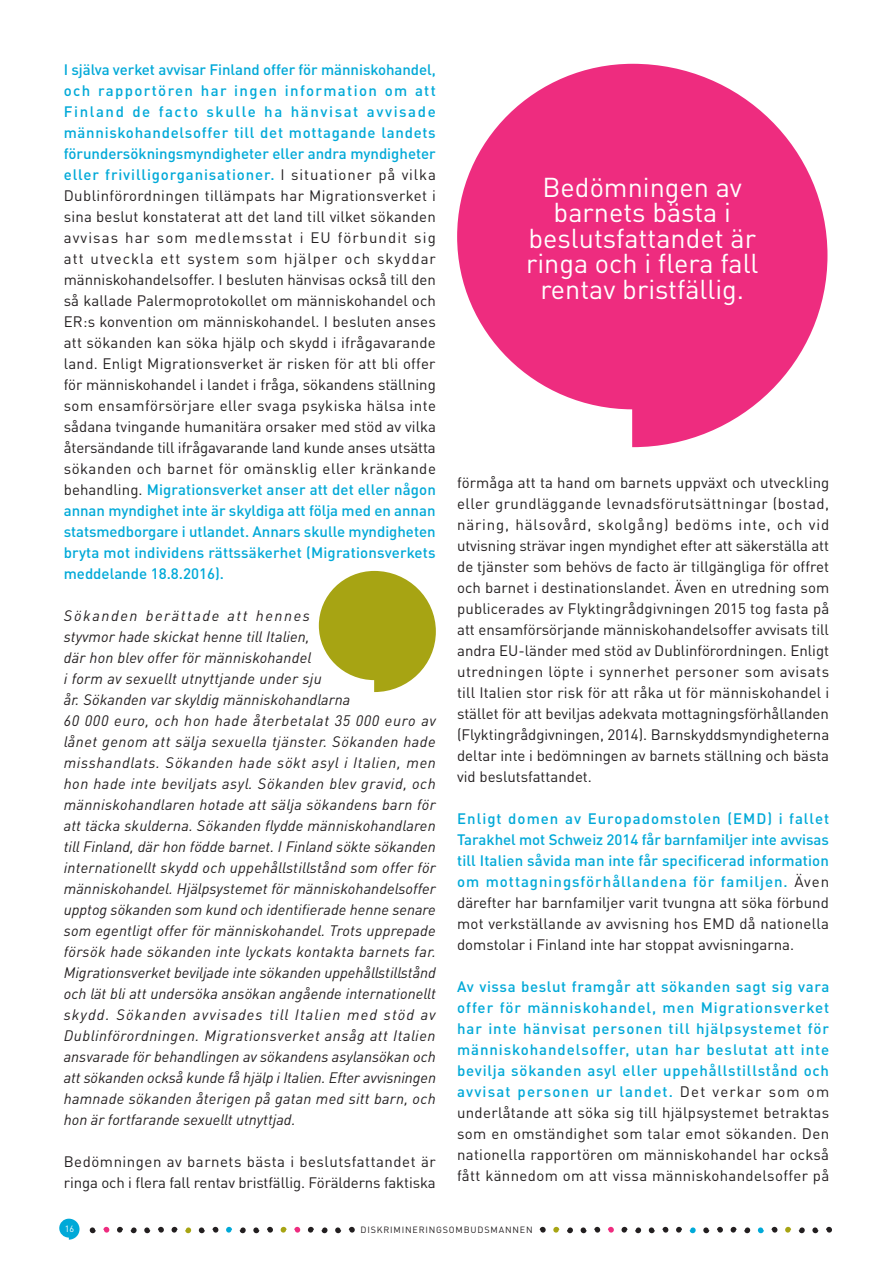
<style>
.page{position:relative;width:893px;height:1263px;background:#fff}
.page>*{position:absolute;margin:0;border:0;box-sizing:border-box;transform-origin:0 0}
.leipis{font:27px/25.5px "DINOT";color:#fff;text-align:center}
.leipis-2{font:15px/21px "DINOT";color:#231f20;text-align:justify}
.leipis-3{font:italic 15px/21px "DINOT";letter-spacing:.01em;color:#231f20}
.leipis-4{font:500 15px/21px "DINOT";letter-spacing:.065em;color:#00a9d8;text-align:justify}
.t1{font:9px "DINOT";letter-spacing:.09em;color:#231f20}
.t2{font:9px "DINOT";color:#fff}
.s1{font-weight:500;color:#00a9d8}
.s2{font-weight:400;color:#231f20}
</style>
<div class="page">
<svg style="left:59px;top:1219px;width:21px;height:21px"></svg>
<svg style="left:144px;top:1227px;width:6px;height:6px"></svg>
<svg style="left:199px;top:1227px;width:6px;height:6px"></svg>
<svg style="left:90px;top:1227px;width:6px;height:6px"></svg>
<svg style="left:185px;top:1227px;width:6px;height:6px"></svg>
<svg style="left:240px;top:1227px;width:6px;height:6px"></svg>
<svg style="left:131px;top:1227px;width:6px;height:6px"></svg>
<svg style="left:158px;top:1227px;width:6px;height:5px"></svg>
<svg style="left:212px;top:1227px;width:6px;height:5px"></svg>
<svg style="left:103px;top:1227px;width:6px;height:5px"></svg>
<svg style="left:172px;top:1227px;width:6px;height:5px"></svg>
<svg style="left:226px;top:1227px;width:6px;height:5px"></svg>
<svg style="left:117px;top:1227px;width:6px;height:5px"></svg>
<svg style="left:253px;top:1227px;width:6px;height:6px"></svg>
<svg style="left:267px;top:1227px;width:6px;height:5px"></svg>
<svg style="left:281px;top:1227px;width:6px;height:5px"></svg>
<svg style="left:649px;top:1227px;width:6px;height:6px"></svg>
<svg style="left:635px;top:1227px;width:6px;height:6px"></svg>
<svg style="left:690px;top:1227px;width:6px;height:6px"></svg>
<svg style="left:608px;top:1227px;width:6px;height:5px"></svg>
<svg style="left:662px;top:1227px;width:6px;height:5px"></svg>
<svg style="left:621px;top:1227px;width:6px;height:5px"></svg>
<svg style="left:676px;top:1227px;width:6px;height:5px"></svg>
<svg style="left:812px;top:1227px;width:6px;height:6px"></svg>
<svg style="left:703px;top:1227px;width:6px;height:6px"></svg>
<svg style="left:758px;top:1227px;width:6px;height:6px"></svg>
<svg style="left:744px;top:1227px;width:6px;height:6px"></svg>
<svg style="left:799px;top:1227px;width:6px;height:6px"></svg>
<svg style="left:826px;top:1227px;width:6px;height:5px"></svg>
<svg style="left:717px;top:1227px;width:6px;height:5px"></svg>
<svg style="left:771px;top:1227px;width:6px;height:5px"></svg>
<svg style="left:731px;top:1227px;width:6px;height:5px"></svg>
<svg style="left:785px;top:1227px;width:6px;height:5px"></svg>
<svg style="left:335px;top:1227px;width:6px;height:6px"></svg>
<svg style="left:322px;top:1227px;width:5px;height:6px"></svg>
<svg style="left:294px;top:1227px;width:6px;height:5px"></svg>
<svg style="left:349px;top:1227px;width:6px;height:5px"></svg>
<svg style="left:308px;top:1227px;width:6px;height:5px"></svg>
<svg style="left:581px;top:1227px;width:6px;height:6px"></svg>
<svg style="left:567px;top:1227px;width:6px;height:6px"></svg>
<svg style="left:594px;top:1227px;width:6px;height:5px"></svg>
<svg style="left:540px;top:1227px;width:6px;height:5px"></svg>
<svg style="left:553px;top:1227px;width:6px;height:5px"></svg>
<svg style="left:319px;top:571px;width:117px;height:121px"></svg>
<svg style="left:457px;top:64px;width:370px;height:383px;fill:#ee2c7f"></svg>
<p class="leipis-2" style="left:64px;top:59px;width:374px"><span class="s1">I själva verket avvisar Finland offer för människohandel, och rapportören har ingen information om att Finland de facto skulle ha hänvisat avvisade människohandelsoffer till det mottagande landets förundersökningsmyndigheter eller andra myndigheter eller frivilligorganisationer.</span> I situationer på vilka Dublinförordningen tillämpats har Migrationsverket i sina beslut konstaterat att det land till vilket sökanden avvisas har som medlemsstat i EU förbundit sig att utveckla ett system som hjälper och skyddar människohandelsoffer. I besluten hänvisas också till den så kallade Palermoprotokollet om människohandel och ER:s konvention om människohandel. I besluten anses att sökanden kan söka hjälp och skydd i ifrågavarande land. Enligt Migrationsverket är risken för att bli offer för människohandel i landet i fråga, sökandens ställning som ensamförsörjare eller svaga psykiska hälsa inte sådana tvingande humanitära orsaker med stöd av vilka återsändande till ifrågavarande land kunde anses utsätta sökanden och barnet för omänsklig eller kränkande behandling. <span class="s1">Migrationsverket anser att det eller någon annan myndighet inte är skyldiga att följa med en annan statsmedborgare i utlandet. Annars skulle myndigheten bryta mot individens rättssäkerhet (Migrationsverkets meddelande 18.8.2016).</span></p>
<p class="leipis-3" style="left:64px;top:605px;width:374px">Sökanden berättade att hennes<br>styvmor hade skickat henne till Italien,<br>där hon blev offer för människohandel<br>i form av sexuellt utnyttjande under sju<br>år. Sökanden var skyldig människohandlarna<br>60 000 euro, och hon hade återbetalat 35 000 euro av lånet genom att sälja sexuella tjänster. Sökanden hade misshandlats. Sökanden hade sökt asyl i Italien, men hon hade inte beviljats asyl. Sökanden blev gravid, och människohandlaren hotade att sälja sökandens barn för att täcka skulderna. Sökanden flydde människohandlaren till Finland, där hon födde barnet. I Finland sökte sökanden internationellt skydd och uppehållstillstånd som offer för människohandel. Hjälpsystemet för människohandelsoffer upptog sökanden som kund och identifierade henne senare som egentligt offer för människohandel. Trots upprepade försök hade sökanden inte lyckats kontakta barnets far.<br>Migrationsverket beviljade inte sökanden uppehållstillstånd och lät bli att undersöka ansökan angående internationellt skydd. Sökanden avvisades till Italien med stöd av Dublinförordningen. Migrationsverket ansåg att Italien ansvarade för behandlingen av sökandens asylansökan och att sökanden också kunde få hjälp i Italien. Efter avvisningen hamnade sökanden återigen på gatan med sitt barn, och hon är fortfarande sexuellt utnyttjad.</p>
<p class="leipis-2" style="left:64px;top:1151px;width:374px">Bedömningen av barnets bästa i beslutsfattandet är ringa och i flera fall rentav bristfällig. Förälderns faktiska</p>
<p class="leipis" style="left:543px;top:174px;width:201px">Bedömningen av</p>
<p class="leipis" style="left:554px;top:199px;width:179px">barnets bästa i</p>
<p class="leipis" style="left:529px;top:225px;width:229px">beslutsfattandet är</p>
<p class="leipis" style="left:526px;top:250px;width:234px">ringa och i flera fall rentav bristfällig.</p>
<p class="leipis-2" style="left:457px;top:472px;width:374px">förmåga att ta hand om barnets uppväxt och utveckling eller grundläggande levnadsförutsättningar (bostad, näring, hälsovård, skolgång) bedöms inte, och vid utvisning strävar ingen myndighet efter att säkerställa att de tjänster som behövs de facto är tillgängliga för offret och barnet i destinationslandet. Även en utredning som publicerades av Flyktingrådgivningen 2015 tog fasta på att ensamförsörjande människohandelsoffer avvisats till andra EU-länder med stöd av Dublinförordningen. Enligt utredningen löpte i synnerhet personer som avisats till Italien stor risk för att råka ut för människohandel i stället för att beviljas adekvata mottagningsförhållanden (Flyktingrådgivningen, 2014). Barnskyddsmyndigheterna deltar inte i bedömningen av barnets ställning och bästa vid beslutsfattandet.</p>
<p class="leipis-4" style="left:457px;top:807px;width:374px">Enligt domen av Europadomstolen (EMD) i fallet Tarakhel mot Schweiz 2014 får barnfamiljer inte avvisas till Italien såvida man inte får specificerad information om mottagningsförhållandena för familjen. <span class="s2">Även därefter har barnfamiljer varit tvungna att söka förbund mot verkställande av avvisning hos EMD då nationella domstolar i Finland inte har stoppat avvisningarna.</span></p>
<p class="leipis-4" style="left:457px;top:975px;width:374px">Av vissa beslut framgår att sökanden sagt sig vara offer för människohandel, men Migrationsverket har inte hänvisat personen till hjälpsystemet för människohandelsoffer, utan har beslutat att inte bevilja sökanden asyl eller uppehållstillstånd och avvisat personen ur landet. <span class="s2">Det verkar som om underlåtande att söka sig till hjälpsystemet betraktas som en omständighet som talar emot sökanden. Den nationella rapportören om människohandel har också fått kännedom om att vissa människohandelsoffer på</span></p>
<p class="t2" style="left:65px;top:1222px;width:11px">16</p>
<p class="t1" style="left:361px;top:1224px;width:173px">DISKRIMINERINGSOMBUDSMANNEN</p>
</div>
